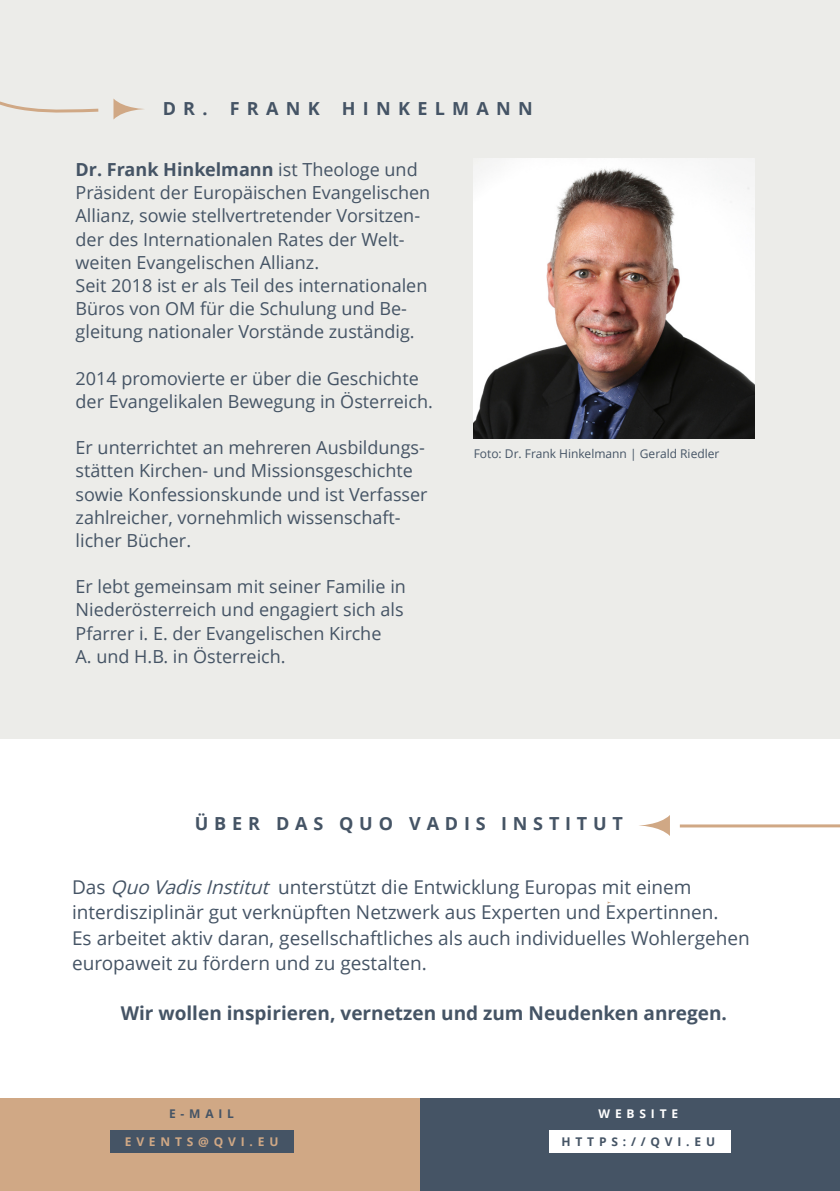
<style>
.page{position:relative;width:840px;height:1191px;background:#fff}
.page>*{position:absolute;margin:0;border:0;box-sizing:border-box;transform-origin:0 0}
.t1{font:19px/25.2px "Open Sans";color:#455465}
.t2{font:700 19px "Open Sans";color:#455465}
.t3{font:18px/23.2px "Open Sans";color:#455465}
.t4{font:700 18px "Open Sans";letter-spacing:.405em;color:#455465}
.t5{font:12px "Open Sans";color:#455465}
.t6{font:700 12px "Open Sans";color:#455465}
.t7{font:700 12px "Open Sans";color:#d0a885}
.t8{font:700 12px "Open Sans";color:#fff}
.s1{font-weight:700}
.s2{font-style:italic}
</style>
<div class="page">
<div style="left:0;top:0;width:839px;height:738px;background:#ecece9"></div>
<div style="left:420px;top:1098px;width:419px;height:93px;background:#455465"></div>
<div style="left:548px;top:1130px;width:181px;height:23px;background:#fff"></div>
<svg style="left:0;top:101px;width:99px;height:12px"></svg>
<svg style="left:113px;top:98px;width:31px;height:22px"></svg>
<svg style="left:679px;top:824px;width:160px;height:4px"></svg>
<svg style="left:639px;top:816px;width:30px;height:19px"></svg>
<div style="left:0;top:1098px;width:420px;height:93px;background:#d0a885"></div>
<div style="left:111px;top:1130px;width:183px;height:23px;background:#455465"></div>
<img style="left:473px;top:158px;width:280px;height:280px">
<p class="t4" style="left:162px;top:101px;width:371px">DR. FRANK HINKELMANN</p>
<p class="t3" style="left:76px;top:160px;width:356px"><span class="s1">Dr. Frank Hinkelmann</span> ist Theologe und Präsident der Europäischen Evangelischen Allianz, sowie stellvertretender Vorsitzen&shy;der des Internationalen Rates der Welt&shy;weiten Evangelischen Allianz.<br>Seit 2018 ist er als Teil des internationalen Büros von OM für die Schulung und Be&shy;gleitung nationaler Vorstände zuständig.</p>
<p class="t3" style="left:76px;top:368px;width:358px">2014 promovierte er über die Geschichte der Evangelikalen Bewegung in Österreich.</p>
<p class="t3" style="left:76px;top:438px;width:353px">Er unterrichtet an mehreren Ausbildungs&shy;stätten Kirchen- und Missionsgeschichte sowie Konfessionskunde und ist Verfasser zahlreicher, vornehmlich wissenschaft&shy;licher Bücher.</p>
<p class="t3" style="left:76px;top:577px;width:331px">Er lebt gemeinsam mit seiner Familie in Niederösterreich und engagiert sich als Pfarrer i. E. der Evangelischen Kirche<br>A. und H.B. in Österreich.</p>
<p class="t5" style="left:473px;top:449px;width:247px">Foto: Dr. Frank Hinkelmann | Gerald Riedler</p>
<p class="t4" style="left:195px;top:816px;width:429px">Ü B E R D A S Q U O V A D I S I N S T I T U T</p>
<p class="t1" style="left:72px;top:876px;width:678px">Das <span class="s2">Quo VadisInstitut</span> unterstützt die Entwicklung Europas mit einem interdisziplinär gut verknüpften Netzwerk aus Experten und Expertinnen.<br>Es arbeitet aktiv daran, gesellschaftliches als auch individuelles Wohlergehen europaweit zu fördern und zu gestalten.</p>
<p class="t2" style="left:121px;top:1005px;width:607px">Wir wollen inspirieren, vernetzen und zum Neudenken anregen.</p>
<p class="t6" style="left:169px;top:1108px;width:66px">E - M A I L</p>
<p class="t7" style="left:125px;top:1137px;width:155px">E V E N T S @ Q V I . E U</p>
<p class="t8" style="left:598px;top:1108px;width:81px">W E B S I T E</p>
<p class="t6" style="left:561px;top:1137px;width:155px">H T T P S : / / Q V I . E U</p>
</div>
